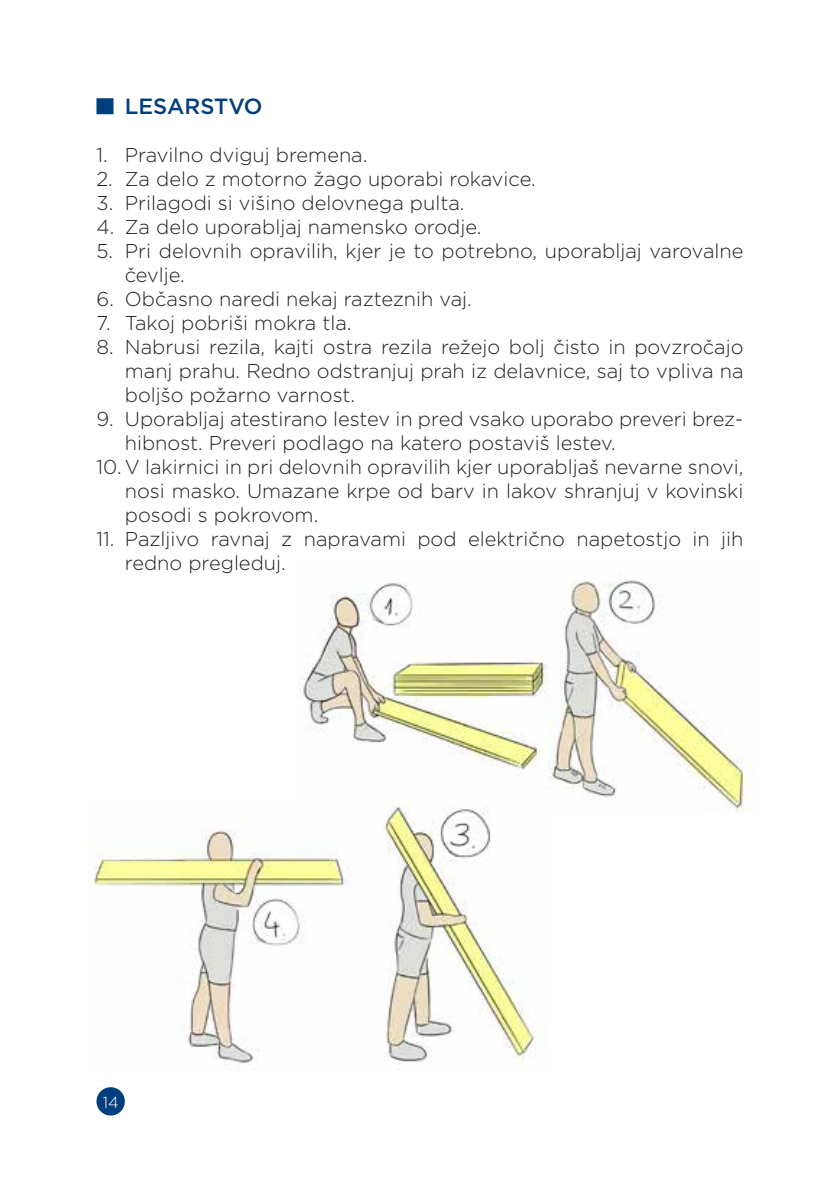
<style>
.page{position:relative;width:840px;height:1191px;background:#fff}
.page>*{position:absolute;margin:0;border:0;box-sizing:border-box;transform-origin:0 0}
.t1{font:500 22px "Gotham";color:#003e7e}
.t2{font:300 20px/24px "Gotham";color:#231f20}
.t3{font:300 16px "Gotham";color:#fff}
</style>
<div class="page">
<div style="left:96px;top:1087px;width:29px;height:28px;background:#003e7e;border-radius:50%"></div>
<div style="left:96px;top:98px;width:17px;height:16px;background:#003e7e"></div>
<img style="left:298px;top:580px;width:454px;height:231px">
<img style="left:88px;top:797px;width:460px;height:273px">
<p class="t1" style="left:125px;top:92px;width:139px">LESARSTVO</p>
<p class="t2" style="left:96px;top:143px;width:272px">1. Pravilno dviguj bremena.</p>
<p class="t2" style="left:96px;top:167px;width:440px">2. Za delo z motorno žago uporabi rokavice.</p>
<p class="t2" style="left:96px;top:191px;width:369px">3. Prilagodi si višino delovnega pulta.</p>
<p class="t2" style="left:96px;top:215px;width:386px">4. Za delo uporabljaj namensko orodje.</p>
<p class="t2" style="left:125px;top:239px;width:619px;text-indent:-28px">5. Pri delovnih opravilih, kjer je to potrebno, uporabljaj varovalne čevlje.</p>
<p class="t2" style="left:96px;top:287px;width:376px">6. Občasno naredi nekaj razteznih vaj.</p>
<p class="t2" style="left:96px;top:311px;width:256px">7. Takoj pobriši mokra tla.</p>
<p class="t2" style="left:125px;top:335px;width:620px;text-align:justify;text-indent:-28px">8. Nabrusi rezila, kajti ostra rezila režejo bolj čisto in povzročajo manj prahu. Redno odstranjuj prah iz delavnice, saj to vpliva na boljšo požarno varnost.</p>
<p class="t2" style="left:125px;top:407px;width:619px;text-indent:-28px">9. Uporabljaj atestirano lestev in pred vsako uporabo preveri brez&shy;hibnost. Preveri podlago na katero postaviš lestev.</p>
<p class="t2" style="left:125px;top:455px;width:619px;text-align:justify;text-indent:-28px">10. V lakirnici in pri delovnih opravilih kjer uporabljaš nevarne snovi, nosi masko. Umazane krpe od barv in lakov shranjuj v kovinski posodi s pokrovom.</p>
<p class="t2" style="left:125px;top:527px;width:619px;text-indent:-28px">11. Pazljivo ravnaj z napravami pod električno napetostjo in jih redno pregleduj.</p>
<p class="t3" style="left:103px;top:1092px;width:17px">14</p>
</div>
